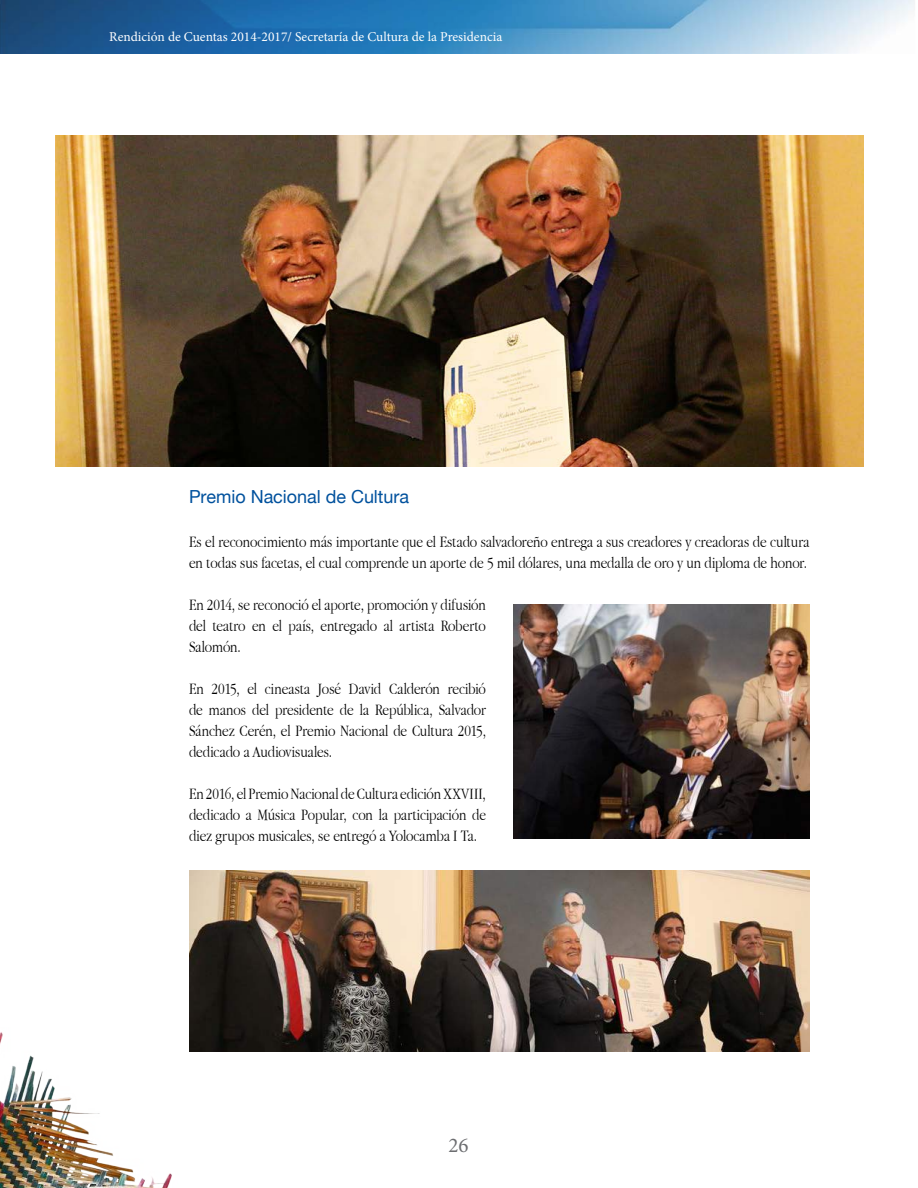
<style>
.page{position:relative;width:918px;height:1188px;background:#fff}
.page>*{position:absolute;margin:0;border:0;box-sizing:border-box;transform-origin:0 0}
.t1{font:21px "Minion Pro";color:#6d6e71}
.t2{font:18px "Helvetica Neue";color:#00519d}
.t3{font:300 16.5px/21px "Apple Garamond";letter-spacing:-.005em;color:#000;text-align:justify}
.t4{font:13.5px "Minion Pro";color:#fff}
</style>
<div class="page">
<img style="left:0;top:1032px;width:202px;height:156px">
<img style="left:0;top:0;width:915px;height:54px">
<img style="left:55px;top:135px;width:809px;height:332px">
<img style="left:189px;top:871px;width:620px;height:180px">
<img style="left:513px;top:604px;width:296px;height:234px">
<p class="t4" style="left:109px;top:28px;width:395px">Rendición de Cuentas 2014-2017/ Secretaría de Cultura de la Presidencia</p>
<p class="t2" style="left:189px;top:486px;width:222px">Premio Nacional de Cultura</p>
<p class="t3" style="left:189px;top:531px;width:622px">Es el reconocimiento más importante que el Estado salvadoreño entrega a sus creadores y creadoras de cultura en todas sus facetas, el cual comprende un aporte de 5 mil dólares, una medalla de oro y un diploma de honor.</p>
<p class="t3" style="left:189px;top:594px;width:298px">En 2014, se reconoció el aporte, promoción y difusión del teatro en el país, entregado al artista Roberto Salomón.</p>
<p class="t3" style="left:189px;top:678px;width:299px">En 2015, el cineasta José David Calderón recibió de manos del presidente de la República, Salvador Sánchez Cerén, el Premio Nacional de Cultura 2015, dedicado a Audiovisuales.</p>
<p class="t3" style="left:189px;top:783px;width:298px">En 2016, el Premio Nacional de Cultura edición XXVIII, dedicado a Música Popular, con la participación de diez grupos musicales, se entregó a Yolocamba I Ta.</p>
<p class="t1" style="left:448px;top:1131px;width:22px">26</p>
</div>
